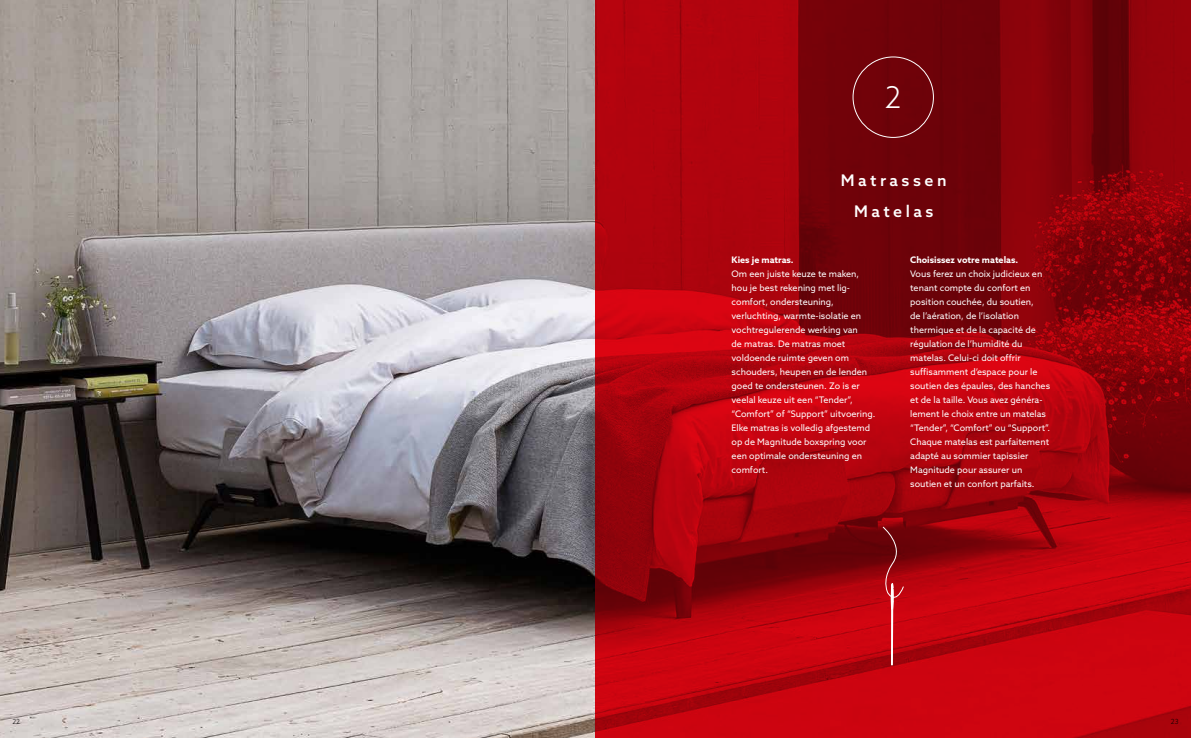
<style>
.page{position:relative;width:1191px;height:738px;background:#fff}
.page>*{position:absolute;margin:0;border:0;box-sizing:border-box;transform-origin:0 0}
.t1{font:300 30px "Azo Sans";color:#fff}
.t2{font:500 16px/31.2px "Azo Sans";letter-spacing:.22em;color:#fff;text-align:center}
.t3{font:9px/14px "Azo Sans";color:#fff}
.t4{font:700 9px "Azo Sans";color:#fff}
.t5{font:300 7px "Azo Sans";color:#000}
</style>
<div class="page">
<img style="left:0;top:0;width:595px;height:737px">
<svg style="left:595px;top:0;width:596px;height:737px;background:#a1030c"></svg>
<svg style="left:882px;top:526px;width:22px;height:139px;background:#ac1922"></svg>
<div style="left:853px;top:57px;width:80px;height:80px;border:1px solid #fff;border-radius:50%"></div>
<h1 class="t1" style="left:885px;top:78px;width:18px">2</h1>
<h2 class="t2" style="left:841px;top:164px;width:107px">Matrassen<br>Matelas</h2>
<p class="t4" style="left:731px;top:253px;width:64px">Kies je matras.</p>
<p class="t3" style="left:731px;top:266px;width:145px">Om een juiste keuze te maken, hou je best rekening met lig&shy;comfort, ondersteuning, verluchting, warmte-isolatie en vochtregulerende werking van<br>de matras. De matras moet voldoende ruimte geven om schouders, heupen en de lenden goed te ondersteunen. Zo is er veelal keuze uit een “Tender”, “Comfort” of “Support” uitvoering.<br>Elke matras is volledig afgestemd op de Magnitude boxspring voor een optimale ondersteuning en comfort.</p>
<p class="t4" style="left:910px;top:253px;width:109px">Choisissez votre matelas.</p>
<p class="t3" style="left:910px;top:266px;width:141px">Vous ferez un choix judicieux en tenant compte du confort en position couchée, du soutien,<br>de l’aération, de l’isolation thermique et de la capacité de régulation de l’humidité du matelas. Celui-ci doit offrir suffisamment d’espace pour le soutien des épaules, des hanches et de la taille. Vous avez généra&shy;lement le choix entre un matelas “Tender”, “Comfort” ou “Support”.<br>Chaque matelas est parfaitement adapté au sommier tapissier<br>Magnitude pour assurer un soutien et un confort parfaits.</p>
<p class="t5" style="left:12px;top:716px;width:9px">22</p>
<p class="t5" style="left:1170px;top:716px;width:9px">23</p>
</div>
